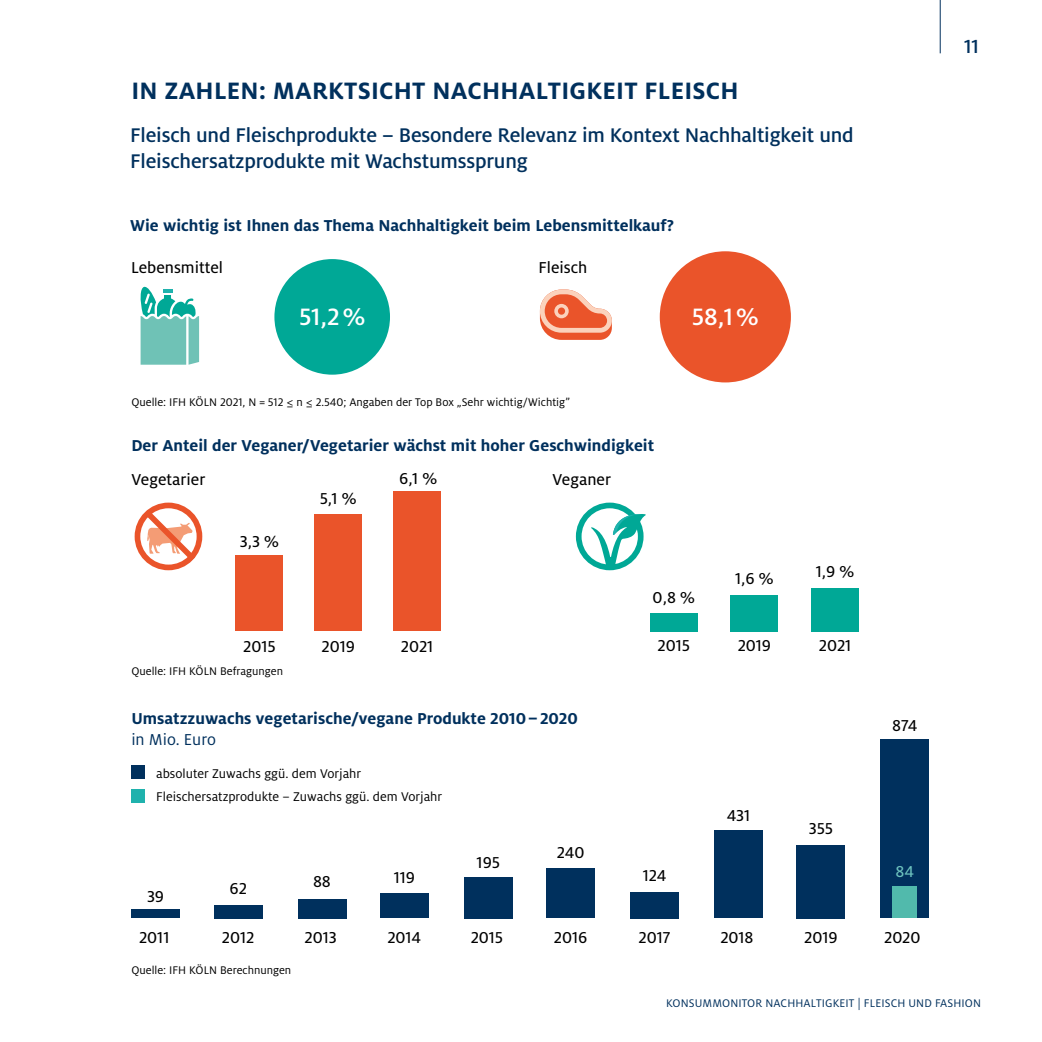
<style>
.page{position:relative;width:1042px;height:1042px;background:#fff}
.page>*{position:absolute;margin:0;border:0;box-sizing:border-box;transform-origin:0 0}
.t1{font:700 26.25px "Milo OT";letter-spacing:.01em;color:#00305d}
.t2{font:500 26.25px "Milo OT";color:#fff}
.t3{font:500 21.88px/26.2px "Milo OT";letter-spacing:-.01em;color:#00305d}
.t4{font:500 21px "Milo OT";color:#00305d}
.t5{font:700 17.5px "Milo OT";color:#00305d}
.t6{font:17.5px "Milo OT Text";color:#000}
.t7{font:17.5px "Milo OT";color:#00305d}
.t8{font:17.5px "Milo OT Text";color:#6dc2be}
.t9{font:14px "Milo OT";color:#000}
.t10{font:12.25px "Milo OT";color:#000}
.t11{font:12.25px "Milo OT";letter-spacing:.01em;color:#00305d}
</style>
<div class="page">
<div style="left:881px;top:739px;width:48px;height:179px;background:#00305d"></div>
<div style="left:797px;top:845px;width:48px;height:73px;background:#00305d"></div>
<div style="left:714px;top:830px;width:48px;height:88px;background:#00305d"></div>
<div style="left:630px;top:892px;width:49px;height:26px;background:#00305d"></div>
<div style="left:547px;top:868px;width:48px;height:50px;background:#00305d"></div>
<div style="left:464px;top:877px;width:48px;height:41px;background:#00305d"></div>
<div style="left:380px;top:893px;width:48px;height:25px;background:#00305d"></div>
<div style="left:298px;top:899px;width:48px;height:19px;background:#00305d"></div>
<div style="left:214px;top:905px;width:48px;height:13px;background:#00305d"></div>
<div style="left:131px;top:909px;width:49px;height:9px;background:#00305d"></div>
<div style="left:892px;top:886px;width:25px;height:32px;background:#51baac"></div>
<div style="left:274px;top:259px;width:116px;height:116px;background:#00a896;border-radius:50%"></div>
<div style="left:660px;top:251px;width:131px;height:131px;background:#ea542a;border-radius:50%"></div>
<div style="left:650px;top:613px;width:48px;height:18px;background:#00a896"></div>
<div style="left:730px;top:595px;width:48px;height:36px;background:#00a896"></div>
<div style="left:811px;top:588px;width:48px;height:43px;background:#00a896"></div>
<div style="left:135px;top:502px;width:67px;height:68px;border:6px solid #ea542a;border-radius:50%"></div>
<svg style="left:140px;top:505px;width:61px;height:62px"></svg>
<div style="left:314px;top:514px;width:48px;height:116px;background:#ea542a"></div>
<div style="left:393px;top:491px;width:48px;height:139px;background:#ea542a"></div>
<div style="left:235px;top:555px;width:48px;height:75px;background:#ea542a"></div>
<svg style="left:540px;top:289px;width:72px;height:51px"></svg>
<div style="left:554px;top:304px;width:15px;height:14px;background:#fbd2bc;border-radius:50%"></div>
<div style="left:558px;top:307px;width:7px;height:8px;background:#ea542a;border-radius:50%"></div>
<svg style="left:140px;top:286px;width:59px;height:79px"></svg>
<div style="left:131px;top:789px;width:14px;height:13px;background:#1fb2ad"></div>
<div style="left:131px;top:765px;width:14px;height:14px;background:#00305d"></div>
<div style="left:576px;top:502px;width:67px;height:68px;border:6px solid #00a896;border-radius:50%"></div>
<svg style="left:591px;top:513px;width:55px;height:55px"></svg>
<hr style="left:940px;top:0;width:1px;height:53px;background:#00305d">
<h1 class="t1" style="left:131px;top:76px;width:609px">IN ZAHLEN: MARKTSICHT NACHHALTIGKEIT FLEISCH</h1>
<p class="t3" style="left:130px;top:122px;width:725px">Fleisch und Fleischprodukte – Besondere Relevanz im Kontext Nachhaltigkeit und<br>Fleischersatzprodukte mit Wachstumssprung</p>
<p class="t5" style="left:130px;top:216px;width:545px">Wie wichtig ist Ihnen das Thema Nachhaltigkeit beim Lebensmittelkauf?</p>
<p class="t6" style="left:131px;top:258px;width:94px">Lebensmittel</p>
<p class="t6" style="left:538px;top:258px;width:50px">Fleisch</p>
<h1 class="t2" style="left:299px;top:302px;width:68px">51,2%</h1>
<h1 class="t2" style="left:692px;top:302px;width:68px">58,1%</h1>
<p class="t10" style="left:131px;top:395px;width:440px">Quelle: IFH KÖLN 2021, N = 512 ≤ n ≤ 2.540; Angaben der Top Box „Sehr wichtig/Wichtig”</p>
<p class="t5" style="left:131px;top:436px;width:524px">Der Anteil der Veganer/Vegetarier wächst mit hoher Geschwindigkeit</p>
<p class="t6" style="left:131px;top:470px;width:75px">Vegetarier</p>
<p class="t6" style="left:240px;top:531px;width:40px">3,3 %</p>
<p class="t6" style="left:320px;top:489px;width:38px">5,1 %</p>
<p class="t6" style="left:399px;top:469px;width:40px">6,1 %</p>
<p class="t6" style="left:243px;top:637px;width:34px">2015</p>
<p class="t6" style="left:401px;top:637px;width:34px">2021</p>
<p class="t6" style="left:321px;top:637px;width:35px">2019</p>
<p class="t10" style="left:131px;top:664px;width:153px">Quelle: IFH KÖLN Befragungen</p>
<p class="t6" style="left:552px;top:470px;width:60px">Veganer</p>
<p class="t5" style="left:131px;top:708px;width:448px">Umsatzzuwachs vegetarische/vegane Produkte 2010–2020</p>
<p class="t7" style="left:131px;top:730px;width:86px">in Mio. Euro</p>
<p class="t9" style="left:156px;top:765px;width:206px">absoluter Zuwachs ggü. dem Vorjahr</p>
<p class="t9" style="left:156px;top:789px;width:287px">Fleischersatzprodukte – Zuwachs ggü. dem Vorjahr</p>
<p class="t6" style="left:147px;top:887px;width:18px">39</p>
<p class="t6" style="left:139px;top:928px;width:32px">2011</p>
<p class="t6" style="left:229px;top:879px;width:19px">62</p>
<p class="t6" style="left:222px;top:928px;width:34px">2012</p>
<p class="t10" style="left:131px;top:964px;width:161px">Quelle: IFH KÖLN Berechnungen</p>
<p class="t6" style="left:313px;top:872px;width:19px">88</p>
<p class="t6" style="left:304px;top:928px;width:34px">2013</p>
<p class="t6" style="left:394px;top:868px;width:23px">119</p>
<p class="t6" style="left:387px;top:928px;width:35px">2014</p>
<p class="t6" style="left:477px;top:852px;width:25px">195</p>
<p class="t6" style="left:471px;top:928px;width:34px">2015</p>
<p class="t6" style="left:557px;top:842px;width:29px">240</p>
<p class="t6" style="left:554px;top:928px;width:35px">2016</p>
<p class="t6" style="left:652px;top:587px;width:44px">0,8 %</p>
<p class="t6" style="left:657px;top:636px;width:34px">2015</p>
<p class="t6" style="left:735px;top:568px;width:40px">1,6 %</p>
<p class="t6" style="left:738px;top:636px;width:35px">2019</p>
<p class="t6" style="left:643px;top:866px;width:25px">124</p>
<p class="t6" style="left:638px;top:928px;width:33px">2017</p>
<p class="t6" style="left:727px;top:806px;width:25px">431</p>
<p class="t6" style="left:720px;top:928px;width:35px">2018</p>
<p class="t6" style="left:816px;top:562px;width:40px">1,9 %</p>
<p class="t6" style="left:819px;top:636px;width:34px">2021</p>
<p class="t6" style="left:809px;top:818px;width:26px">355</p>
<p class="t6" style="left:804px;top:928px;width:35px">2019</p>
<p class="t6" style="left:892px;top:716px;width:27px">874</p>
<p class="t8" style="left:895px;top:862px;width:20px">84</p>
<p class="t6" style="left:884px;top:928px;width:38px">2020</p>
<p class="t4" style="left:964px;top:35px;width:16px">11</p>
<p class="t11" style="left:666px;top:996px;width:317px">KONSUMMONITOR NACHHALTIGKEIT | FLEISCH UND FASHION</p>
</div>
